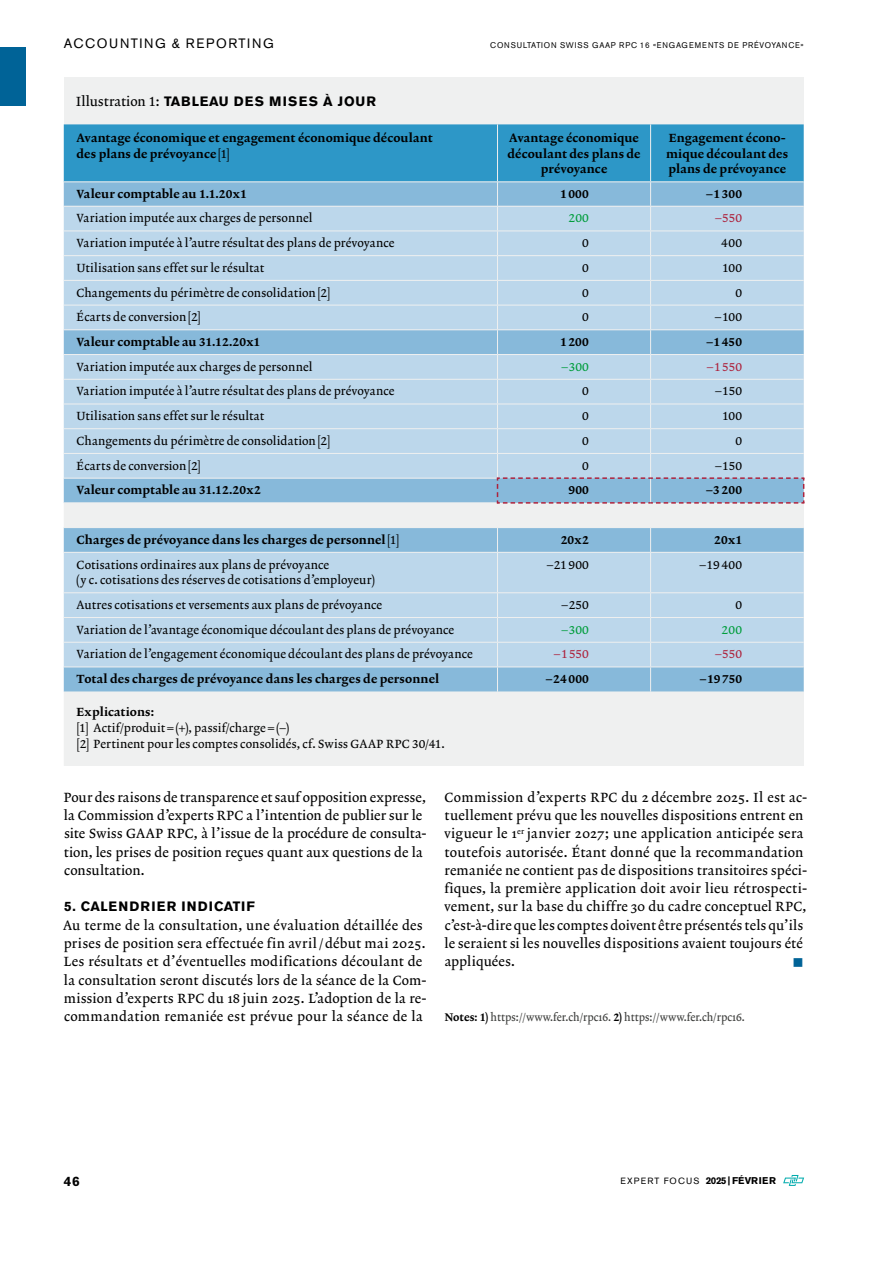
<style>
.page{position:relative;width:893px;height:1263px;background:#fff}
.page>*{position:absolute;margin:0;border:0;box-sizing:border-box;transform-origin:0 0}
.t1{font:15px "Wingdings";color:#006397}
.t2{font:13.5px/18.3px "Lexicon No 2 Roman A";letter-spacing:.015em;color:#000}
.t3{font:700 13.5px "Akzidenz Grotesk Pro";letter-spacing:.09em;color:#000}
.t4{font:13.5px "Akzidenz Grotesk Pro";letter-spacing:.12em;color:#000}
.t5{font:12px/15.8px "Lexicon No 2 Roman A";letter-spacing:.01em;color:#000}
.t6{font:12px/15.8px "Lexicon No 2 Roman D";letter-spacing:.01em;color:#000}
.t7{font:12px "Lexicon No 2 Roman A";color:#ad233d}
.t8{font:12px "Lexicon No 2 Roman A";letter-spacing:.02em;color:#009d3c}
.t9{font:11.25px "Lexicon No 2 Roman A";color:#383937;scale:.95 1}
.t10{font:700 9.75px "Akzidenz Grotesk Pro";letter-spacing:.01em;color:#000}
.t11{font:8.25px "Akzidenz Grotesk Pro";letter-spacing:.09em;color:#000;scale:.95 1}
.s1{font-family:"Lexicon No 2 Roman A";font-weight:400}
.s2{font-family:"Lexicon No 2 Roman A"}
.s3{font-family:"Lexicon No 2 Roman D";color:#000}
.s4{font-weight:400;font-size:9px}
</style>
<div class="page">
<svg style="left:783px;top:1175px;width:21px;height:11px"></svg>
<div style="left:0;top:48px;width:26px;height:58px;background:#006397"></div>
<div style="left:64px;top:78px;width:740px;height:688px;background:#eff0f0"></div>
<svg style="left:64px;top:528px;width:740px;height:164px;background:#accee5"></svg>
<svg style="left:497px;top:528px;width:1px;height:24px"></svg>
<svg style="left:650px;top:528px;width:1px;height:24px"></svg>
<hr style="left:64px;top:552px;width:433px;height:1px;background:#eff0f0">
<hr style="left:497px;top:552px;width:154px;height:1px;background:#eff0f0">
<hr style="left:497px;top:553px;width:1px;height:39px;background:#eff0f0">
<hr style="left:651px;top:552px;width:153px;height:1px;background:#eff0f0">
<hr style="left:650px;top:553px;width:1px;height:39px;background:#eff0f0">
<hr style="left:64px;top:592px;width:433px;height:1px;background:#eff0f0">
<hr style="left:497px;top:592px;width:154px;height:1px;background:#eff0f0">
<hr style="left:651px;top:592px;width:153px;height:1px;background:#eff0f0">
<hr style="left:64px;top:617px;width:433px;height:1px;background:#eff0f0">
<hr style="left:497px;top:617px;width:154px;height:1px;background:#eff0f0">
<hr style="left:651px;top:617px;width:153px;height:1px;background:#eff0f0">
<hr style="left:64px;top:642px;width:433px;height:1px;background:#eff0f0">
<hr style="left:497px;top:642px;width:154px;height:1px;background:#eff0f0">
<hr style="left:651px;top:642px;width:153px;height:1px;background:#eff0f0">
<hr style="left:64px;top:667px;width:433px;height:1px;background:#eff0f0">
<hr style="left:497px;top:667px;width:154px;height:1px;background:#eff0f0">
<svg style="left:497px;top:593px;width:1px;height:99px"></svg>
<hr style="left:651px;top:667px;width:153px;height:1px;background:#eff0f0">
<svg style="left:650px;top:593px;width:1px;height:99px"></svg>
<svg style="left:64px;top:124px;width:741px;height:380px;background:#9ec8e2"></svg>
<p class="t4" style="left:64px;top:34px;width:211px">ACCOUNTING &amp; REPORTING</p>
<p class="t11" style="left:490px;top:39px;width:14px">CONSULTATION</p>
<p class="t11" style="left:560px;top:39px;width:22px">SWISS</p>
<p class="t11" style="left:592px;top:39px;width:82px">GAAP RPC 16 «ENGAGEMENTS</p>
<p class="t11" style="left:728px;top:39px;width:23px">DE PRÉVO</p>
<p class="t11" style="left:771px;top:39px;width:13px">YANCE</p>
<p class="t11" style="left:801px;top:39px;width:5px">»</p>
<p class="t3" style="left:76px;top:93px;width:301px"><span class="s1">Illustration 1:</span> TABLEAU DES MISES À JOUR</p>
<p class="t6" style="left:77px;top:130px;width:358px">Avantage économique et engagement économique découlant des plans de prévoyance<span class="s2">[1]</span></p>
<p class="t6" style="left:508px;top:130px;width:134px;text-align:center">Avantage économique découlant des plans de prévoyance</p>
<p class="t6" style="left:666px;top:130px;width:124px">Engagement écono&shy;mique découlant des plans de prévoyance</p>
<p class="t6" style="left:77px;top:186px;width:172px">Valeur comptable au 1.1.20x1</p>
<p class="t6" style="left:560px;top:186px;width:30px">1000</p>
<p class="t6" style="left:706px;top:186px;width:37px">−1300</p>
<p class="t5" style="left:77px;top:211px;width:237px">Variation imputée aux charges de personnel</p>
<p class="t8" style="left:568px;top:211px;width:22px">200</p>
<p class="t7" style="left:715px;top:211px;width:28px">−550</p>
<p class="t5" style="left:77px;top:236px;width:319px">Variation imputée à l’autre résultat des plans de prévoyance</p>
<p class="t5" style="left:582px;top:236px;width:8px">0</p>
<p class="t5" style="left:721px;top:236px;width:22px">400</p>
<p class="t5" style="left:77px;top:260px;width:189px">Utilisation sans effet sur le résultat</p>
<p class="t5" style="left:582px;top:260px;width:8px">0</p>
<p class="t5" style="left:722px;top:260px;width:21px">100</p>
<p class="t5" style="left:77px;top:285px;width:255px">Changements du périmètre de consolidation[2]</p>
<p class="t5" style="left:582px;top:285px;width:8px">0</p>
<p class="t5" style="left:735px;top:285px;width:8px">0</p>
<p class="t5" style="left:77px;top:310px;width:126px">Écarts de conversion[2]</p>
<p class="t5" style="left:582px;top:310px;width:8px">0</p>
<p class="t5" style="left:715px;top:310px;width:29px">−100</p>
<p class="t6" style="left:77px;top:335px;width:185px">Valeur comptable au 31.12.20x1</p>
<p class="t6" style="left:560px;top:335px;width:30px">1200</p>
<p class="t6" style="left:706px;top:335px;width:37px">−1450</p>
<p class="t5" style="left:77px;top:359px;width:237px">Variation imputée aux charges de personnel</p>
<p class="t8" style="left:561px;top:360px;width:29px">−300</p>
<p class="t7" style="left:707px;top:360px;width:37px">−1550</p>
<p class="t5" style="left:77px;top:384px;width:319px">Variation imputée à l’autre résultat des plans de prévoyance</p>
<p class="t5" style="left:582px;top:384px;width:8px">0</p>
<p class="t5" style="left:715px;top:384px;width:29px">−150</p>
<p class="t5" style="left:77px;top:409px;width:189px">Utilisation sans effet sur le résultat</p>
<p class="t5" style="left:582px;top:409px;width:8px">0</p>
<p class="t5" style="left:722px;top:409px;width:21px">100</p>
<p class="t5" style="left:77px;top:433px;width:255px">Changements du périmètre de consolidation[2]</p>
<p class="t5" style="left:582px;top:433px;width:8px">0</p>
<p class="t5" style="left:735px;top:433px;width:8px">0</p>
<p class="t5" style="left:77px;top:458px;width:126px">Écarts de conversion[2]</p>
<p class="t5" style="left:582px;top:458px;width:8px">0</p>
<p class="t5" style="left:715px;top:458px;width:29px">−150</p>
<p class="t6" style="left:77px;top:483px;width:186px">Valeur comptable au 31.12.20x2</p>
<p class="t6" style="left:568px;top:483px;width:22px">900</p>
<p class="t6" style="left:706px;top:483px;width:37px">−3200</p>
<p class="t6" style="left:77px;top:532px;width:324px">Charges de prévoyance dans les charges de personnel<span class="s2">[1]</span></p>
<p class="t6" style="left:561px;top:532px;width:30px">20x2</p>
<p class="t6" style="left:714px;top:532px;width:29px">20x1</p>
<p class="t5" style="left:77px;top:557px;width:300px">Cotisations ordinaires aux plans de prévoyance<br>(y c. cotisations des réserves de cotisations d’employeur)</p>
<p class="t5" style="left:547px;top:557px;width:44px">−21900</p>
<p class="t5" style="left:699px;top:557px;width:44px">−19400</p>
<p class="t5" style="left:77px;top:598px;width:307px">Autres cotisations et versements aux plans de prévoyance</p>
<p class="t5" style="left:562px;top:598px;width:29px">−250</p>
<p class="t5" style="left:735px;top:598px;width:8px">0</p>
<p class="t5" style="left:77px;top:622px;width:379px">Variation de l’avantage économique découlant des plans de prévoyance</p>
<p class="t8" style="left:561px;top:623px;width:29px">−300</p>
<p class="t8" style="left:721px;top:623px;width:22px">200</p>
<p class="t5" style="left:77px;top:647px;width:398px">Variation de l’engagement économique découlant des plans de prévoyance</p>
<p class="t7" style="left:554px;top:647px;width:37px">−1550</p>
<p class="t7" style="left:715px;top:647px;width:28px">−550</p>
<p class="t6" style="left:77px;top:672px;width:364px">Total des charges de prévoyance dans les charges de personnel</p>
<p class="t6" style="left:546px;top:672px;width:45px">−24000</p>
<p class="t6" style="left:700px;top:672px;width:44px">−19750</p>
<p class="t6" style="left:77px;top:705px;width:79px">Explications:</p>
<p class="t5" style="left:77px;top:720px;width:370px">[1] Actif/produit = (+), passif/charge = (−)<br>[2] Pertinent pour les comptes consolidés, cf. Swiss GAAP RPC 30/41.</p>
<p class="t2" style="left:64px;top:788px;width:364px">Pour des raisons de transparence et sauf opposition expresse, la Commission d’experts RPC a l’intention de publier sur le site Swiss GAAP RPC, à l’issue de la procédure de consulta&shy;tion, les prises de position reçues quant aux questions de la consultation.</p>
<p class="t3" style="left:64px;top:898px;width:192px">5. CALENDRIER INDICATIF</p>
<p class="t2" style="left:63px;top:916px;width:365px">Au terme de la consultation, une évaluation détaillée des prises de position sera effectuée fin avril/ début mai 2025.<br>Les résultats et d’éventuelles modifications découlant de la consultation seront discutés lors de la séance de la Com&shy;mission d’experts RPC du 18 juin 2025. L’adoption de la re&shy;commandation remaniée est prévue pour la séance de la</p>
<p class="t2" style="left:444px;top:788px;width:364px">Commission d’experts RPC du 2 décembre 2025. Il est ac&shy;tuellement prévu que les nouvelles dispositions entrent en vigueur le 1<sup>er</sup> janvier 2027; une application anticipée sera toutefois autorisée. Étant donné que la recommandation remaniée ne contient pas de dispositions transitoires spéci&shy;fiques, la première application doit avoir lieu rétrospecti&shy;vement, sur la base du chiffre 30 du cadre conceptuel RPC, c’est-à-dire que les comptes doivent être présentés tels qu’ils le seraient si les nouvelles dispositions avaient toujours été appliquées.</p>
<p class="t1" style="left:792px;top:954px;width:13px">■</p>
<p class="t9" style="left:445px;top:1011px;width:317px"><span class="s3">Notes: 1)</span> https://www.fer.ch/rpc16. <span class="s3">2)</span> https://www.fer.ch/rpc16.</p>
<p class="t3" style="left:64px;top:1172px;width:17px">46</p>
<p class="t10" style="left:620px;top:1174px;width:157px"><span class="s4">EXPERT FOCUS</span> 2025|FÉVRIER</p>
</div>
